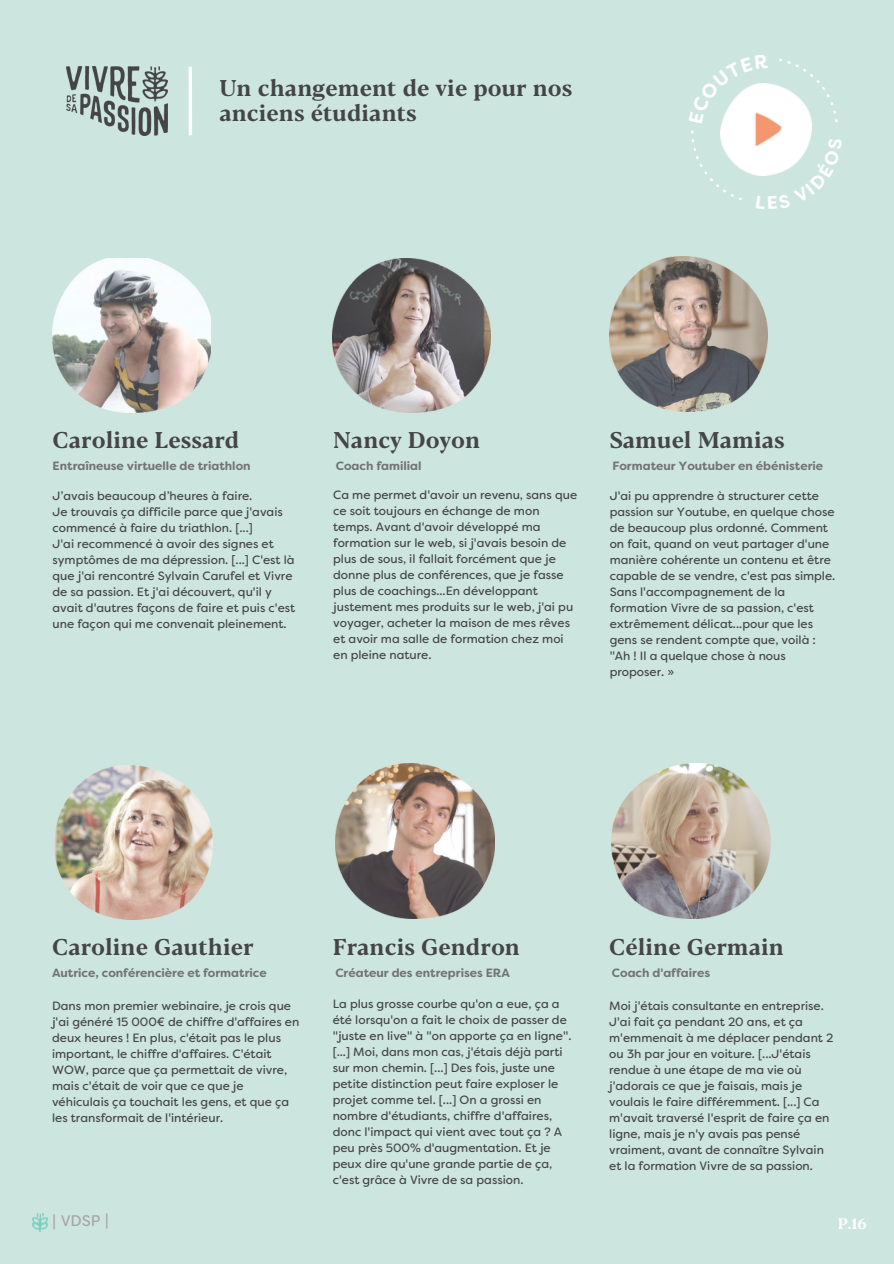
<style>
.page{position:relative;width:894px;height:1264px;background:#fff}
.page>*{position:absolute;margin:0;border:0;box-sizing:border-box;transform-origin:0 0}
.t1{font:700 22.65px/24.8px "Blacker Text";color:#454545}
.t2{font:15.45px "Filson Soft";color:#a6a6a6}
.t3{font:700 15px "Blacker Text";color:#fff}
.t4{font:12px/16px "Filson Soft";color:#454545}
.t5{font:700 12px "Filson Soft";color:#737373}
</style>
<div class="page">
<div style="left:0;top:0;width:893px;height:1263px;background:#cce6df"></div>
<img style="left:67px;top:67px;width:100px;height:68px">
<svg style="left:188px;top:67px;width:4px;height:68px"></svg>
<img style="left:33px;top:1213px;width:15px;height:18px">
<img style="left:52px;top:258px;width:159px;height:154px">
<img style="left:332px;top:258px;width:158px;height:154px">
<img style="left:54px;top:765px;width:159px;height:154px">
<img style="left:335px;top:764px;width:159px;height:154px">
<img style="left:611px;top:764px;width:159px;height:154px">
<img style="left:609px;top:257px;width:158px;height:154px">
<svg style="left:691px;top:58px;width:147px;height:142px"></svg>
<h1 class="t1" style="left:219px;top:75px;width:354px">Un changement de vie pour nos anciens étudiants</h1>
<p class="t1" style="left:53px;top:426px;width:188px">Caroline Lessard</p>
<h1 class="t5" style="left:53px;top:462px;width:199px">Entraîneuse virtuelle de triathlon</h1>
<h5 class="t1" style="left:333px;top:426px;width:148px">Nancy Doyon</h5>
<p class="t5" style="left:336px;top:462px;width:87px">Coach familial</p>
<p class="t1" style="left:609px;top:426px;width:177px">Samuel Mamias</p>
<p class="t5" style="left:612px;top:462px;width:212px">Formateur Youtuber en ébénisterie</p>
<h5 class="t4" style="left:53px;top:489px;width:201px">J’avais beaucoup d’heures à faire.</h5>
<h5 class="t4" style="left:53px;top:505px;width:232px">Je trouvais ça difficile parce que j'avais commencé à faire du triathlon. [...]</h5>
<h5 class="t4" style="left:53px;top:537px;width:244px">J'ai recommencé à avoir des signes et symptômes de ma dépression. [...] C'est là que j'ai rencontré Sylvain Carufel et Vivre de sa passion. Et j'ai découvert, qu'il y avait d'autres façons de faire et puis c'est une façon qui me convenait pleinement.</h5>
<p class="t4" style="left:333px;top:487px;width:245px">Ca me permet d'avoir un revenu, sans que ce soit toujours en échange de mon temps. Avant d'avoir développé ma formation sur le web, si j'avais besoin de plus de sous, il fallait forcément que je donne plus de conférences, que je fasse plus de coachings...En développant justement mes produits sur le web, j'ai pu voyager, acheter la maison de mes rêves et avoir ma salle de formation chez moi en pleine nature.</p>
<p class="t4" style="left:609px;top:489px;width:227px">J'ai pu apprendre à structurer cette passion sur Youtube, en quelque chose de beaucoup plus ordonné. Comment on fait, quand on veut partager d'une manière cohérente un contenu et être capable de se vendre, c'est pas simple.<br>Sans l'accompagnement de la formation Vivre de sa passion, c'est extrêmement délicat...pour que les gens se rendent compte que, voilà : "Ah ! Il a quelque chose à nous proposer. »</p>
<h4 class="t1" style="left:52px;top:933px;width:203px">Caroline Gauthier</h4>
<p class="t5" style="left:52px;top:968px;width:216px">Autrice, conférencière et formatrice</p>
<p class="t1" style="left:332px;top:933px;width:189px">Francis Gendron</p>
<p class="t5" style="left:335px;top:968px;width:176px">Créateur des entreprises ERA</p>
<h1 class="t1" style="left:609px;top:933px;width:176px">Céline Germain</h1>
<h1 class="t5" style="left:611px;top:968px;width:100px">Coach d'affaires</h1>
<p class="t4" style="left:52px;top:998px;width:249px">Dans mon premier webinaire, je crois que j'ai généré 15 000€ de chiffre d'affaires en deux heures ! En plus, c'était pas le plus important, le chiffre d'affaires. C'était WOW, parce que ça permettait de vivre, mais c'était de voir que ce que je véhiculais ça touchait les gens, et que ça les transformait de l'intérieur.</p>
<p class="t4" style="left:332px;top:997px;width:240px">La plus grosse courbe qu'on a eue, ça a été lorsqu'on a fait le choix de passer de "juste en live" à "on apporte ça en ligne". [...] Moi, dans mon cas, j'étais déjà parti sur mon chemin. [...] Des fois, juste une petite distinction peut faire exploser le projet comme tel. [...] On a grossi en nombre d'étudiants, chiffre d'affaires, donc l'impact qui vient avec tout ça ? A peu près 500% d'augmentation. Et je peux dire qu'une grande partie de ça, c'est grâce à Vivre de sa passion.</p>
<p class="t4" style="left:609px;top:998px;width:226px">Moi j'étais consultante en entreprise.<br>J'ai fait ça pendant 20 ans, et ça m'emmenait à me déplacer pendant 2 ou 3h par jour en voiture. [...J'étais rendue à une étape de ma vie où j'adorais ce que je faisais, mais je voulais le faire différemment. [...] Ca m'avait traversé l'esprit de faire ça en ligne, mais je n'y avais pas pensé vraiment, avant de connaître Sylvain et la formation Vivre de sa passion.</p>
<h1 class="t2" style="left:53px;top:1214px;width:57px">| VDSP |</h1>
<h1 class="t3" style="left:837px;top:1214px;width:30px">P.16</h1>
</div>
